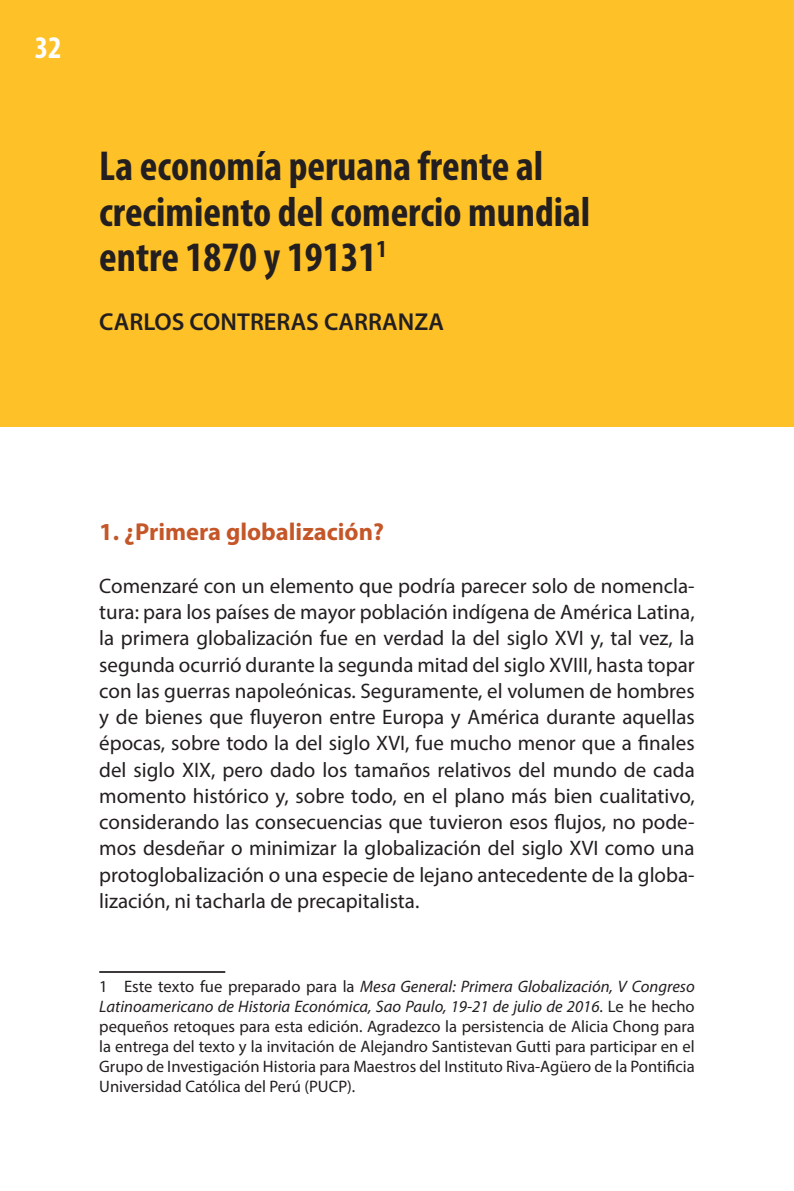
<style>
.page{position:relative;width:794px;height:1191px;background:#fff}
.page>*{position:absolute;margin:0;border:0;box-sizing:border-box;transform-origin:0 0}
.t1{font:700 condensed 42px/45.5px "Myriad Pro";color:#231f20}
.t2{font:700 condensed 31.5px "Myriad Pro";color:#fff}
.t3{font:700 24.5px "Myriad Pro";color:#c45628}
.t4{font:600 24.5px "Myriad Pro";color:#231f20}
.t5{font:21px/26.2px "Myriad Pro";color:#231f20;text-align:justify}
.t6{font:16.62px/19.9px "Myriad Pro";color:#231f20;text-align:justify}
.s1{font-style:italic}
</style>
<div class="page">
<div style="left:0;top:0;width:794px;height:427px;background:#fec127"></div>
<hr style="left:99px;top:971px;width:126px;height:2px;background:#231f20">
<h2 class="t2" style="left:35px;top:28px;width:28px">32</h2>
<h1 class="t1" style="left:99px;top:143px;width:492px">La economía peruana frente al crecimiento del comercio mundial entre 1870 y 19131<sup>1</sup></h1>
<p class="t4" style="left:99px;top:306px;width:346px">CARLOS CONTRERAS CARRANZA</p>
<p class="t3" style="left:99px;top:516px;width:286px">1. ¿Primera globalización?</p>
<p class="t5" style="left:99px;top:572px;width:597px">Comenzaré con un elemento que podría parecer solo de nomencla&shy;tura: para los países de mayor población indígena de América Latina, la primera globalización fue en verdad la del siglo XVI y, tal vez, la segunda ocurrió durante la segunda mitad del siglo XVIII, hasta topar con las guerras napoleónicas. Seguramente, el volumen de hombres y de bienes que fluyeron entre Europa y América durante aquellas épocas, sobre todo la del siglo XVI, fue mucho menor que a finales del siglo XIX, pero dado los tamaños relativos del mundo de cada momento histórico y, sobre todo, en el plano más bien cualitativo, considerando las consecuencias que tuvieron esos flujos, no pode&shy;mos desdeñar o minimizar la globalización del siglo XVI como una protoglobalización o una especie de lejano antecedente de la globa&shy;lización, ni tacharla de precapitalista.</p>
<p class="t6" style="left:99px;top:976px;width:597px">1 Este texto fue preparado para la <span class="s1">Mesa General: Primera Globalización, V Congreso Latinoamericano de Historia Económica, Sao Paulo, 19-21 de julio de 2016</span>. Le he hecho pequeños retoques para esta edición. Agradezco la persistencia de Alicia Chong para la entrega del texto y la invitación de Alejandro Santistevan Gutti para participar en el Grupo de Investigación Historia para Maestros del Instituto Riva-Agüero de la Pontificia Universidad Católica del Perú (PUCP).</p>
</div>
